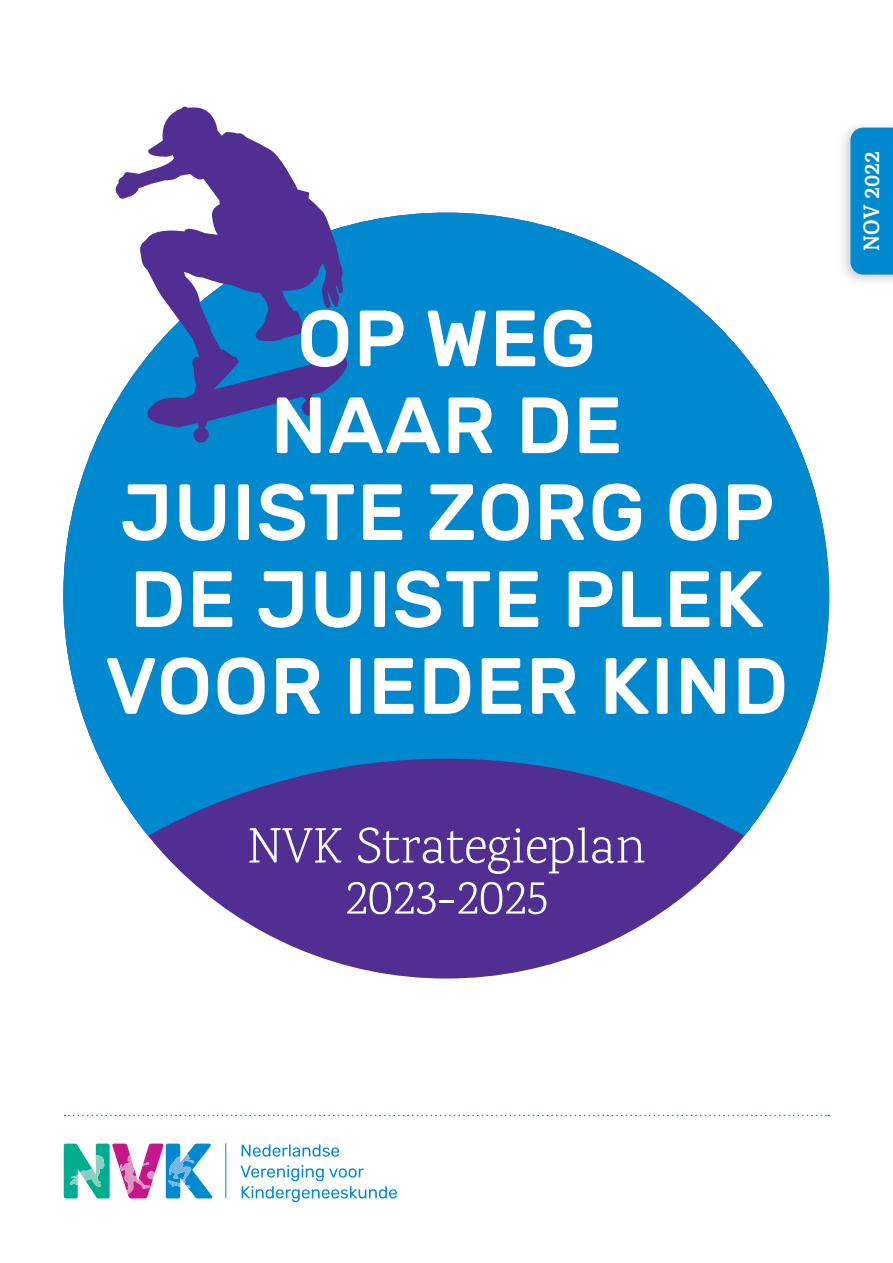
<style>
.page{position:relative;width:893px;height:1263px;background:#fff}
.page>*{position:absolute;margin:0;border:0;box-sizing:border-box;transform-origin:0 0}
.t1{font:500 79.5px/86.8px "Rubik";letter-spacing:.015em;color:#fff;text-align:center}
.t2{font:300 51px/51px "Karma";color:#fff;text-align:center}
.t3{font:700 22.5px "Karma";color:#fff}
</style>
<div class="page">
<div style="left:63px;top:213px;width:766px;height:765px;background:#502e92;border-radius:50%"></div>
<svg style="left:63px;top:213px;width:766px;height:623px;fill:#0089cf"></svg>
<div style="left:850px;top:128px;width:43px;height:147px;background:#0089cf"></div>
<svg style="left:241px;top:1165px;width:156px;height:37px"></svg>
<svg style="left:242px;top:1144px;width:97px;height:13px"></svg>
<hr style="left:225px;top:1143px;width:1px;height:55px;background:#0089cf">
<svg style="left:64px;top:1143px;width:148px;height:55px"></svg>
<svg style="left:65px;top:1115px;width:764px;height:1px"></svg>
<svg style="left:115px;top:106px;width:233px;height:337px"></svg>
<p class="t1" style="left:105px;top:296px;width:685px">OP WEG<br>NAAR DE<br>JUISTE ZORG OP<br>DE JUISTE PLEK<br>VOOR IEDER KIND</p>
<p class="t2" style="left:247px;top:825px;width:400px">NVK Strategieplan<br>2023-2025</p>
<p class="t3" style="left:858px;top:251px;width:100px;rotate:-90deg">NOV 2022</p>
</div>
